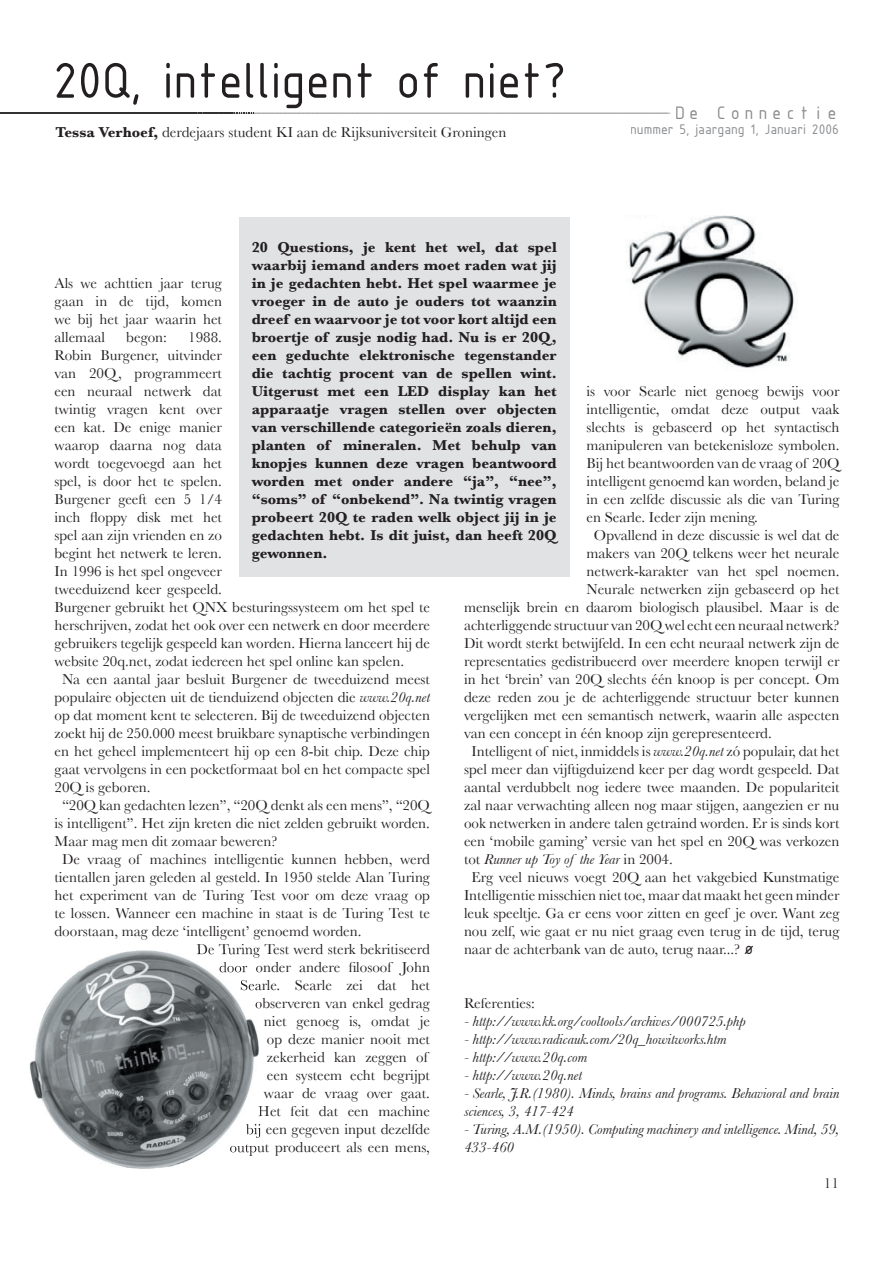
<style>
.page{position:relative;width:893px;height:1263px;background:#fff}
.page>*{position:absolute;margin:0;border:0;box-sizing:border-box;transform-origin:0 0}
.t1{font:54px "ISOCPEUR";color:#231f20}
.t2{font:19.5px "ISOCTEUR";color:#8a8c8f}
.t3{font:15px/18px "Baskerville";color:#231f20;text-align:justify}
.t4{font:700 15px/18px "Baskerville";color:#231f20;text-align:justify}
.t5{font:italic 15px/18px "Baskerville";color:#231f20}
.t6{font:15px "ISOCPEUR";color:#8a8c8f}
.s1{font-weight:700}
.s2{font-style:italic}
.s3{font-style:normal}
.s4{font-family:"ISOCPEUR";font-size:18px}
</style>
<div class="page">
<svg style="left:0;top:113px;width:671px;height:1px"></svg>
<div style="left:239px;top:217px;width:330px;height:359px;background:#e1e2e4"></div>
<img style="left:30px;top:950px;width:229px;height:219px">
<img style="left:189px;top:950px;width:70px;height:8px">
<img style="left:220px;top:962px;width:39px;height:14px">
<img style="left:241px;top:980px;width:18px;height:10px">
<img style="left:256px;top:998px;width:3px;height:14px">
<img style="left:246px;top:1124px;width:13px;height:14px">
<img style="left:230px;top:1142px;width:29px;height:14px">
<img style="left:629px;top:215px;width:165px;height:153px">
<h1 class="t1" style="left:53px;top:46px;width:515px">20Q, intelligent of niet?</h1>
<p class="t3" style="left:55px;top:123px;width:452px"><span class="s1">Tessa Verhoef,</span> derdejaars student KI aan de Rijksuniversiteit Groningen</p>
<h2 class="t2" style="left:673px;top:100px;width:167px">De Connectie</h2>
<p class="t6" style="left:630px;top:119px;width:210px">nummer 5, jaargang 1, Januari 2006</p>
<p class="t4" style="left:252px;top:238px;width:306px">20 Questions, je kent het wel, dat spel waarbij iemand anders moet raden wat jij in je gedachten hebt. Het spel waarmee je vroeger in de auto je ouders tot waanzin dreef en waarvoor je tot voor kort altijd een broertje of zusje nodig had. Nu is er 20Q, een geduchte elektronische tegenstander die tachtig procent van de spellen wint.<br>Uitgerust met een LED display kan het apparaatje vragen stellen over objecten van verschillende categorieën zoals dieren, planten of mineralen. Met behulp van knopjes kunnen deze vragen beantwoord worden met onder andere “ja”, “nee”, “soms” of “onbekend”. Na twintig vragen probeert 20Q te raden welk object jij in je gedachten hebt. Is dit juist, dan heeft 20Q gewonnen.</p>
<p class="t3" style="left:55px;top:274px;width:169px">Als we achttien jaar terug gaan in de tijd, komen we bij het jaar waarin het allemaal</p>
<p class="t3" style="left:126px;top:328px;width:42px">begon:</p>
<p class="t3" style="left:188px;top:328px;width:35px">1988.</p>
<p class="t3" style="left:55px;top:346px;width:169px">Robin Burgener, uitvinder</p>
<p class="t3" style="left:55px;top:364px;width:169px">van 20Q, programmeert</p>
<p class="t3" style="left:55px;top:382px;width:169px">een neuraal netwerk dat</p>
<p class="t3" style="left:55px;top:400px;width:169px">twintig vragen kent over</p>
<p class="t3" style="left:55px;top:418px;width:169px">een kat. De enige manier</p>
<p class="t3" style="left:55px;top:436px;width:169px">waarop daarna nog data</p>
<p class="t3" style="left:55px;top:454px;width:169px">wordt toegevoegd aan het</p>
<p class="t3" style="left:55px;top:472px;width:169px">spel, is door het te spelen.</p>
<p class="t3" style="left:55px;top:490px;width:169px">Burgener geeft een 5 1/4</p>
<p class="t3" style="left:55px;top:508px;width:169px">inch floppy disk met het</p>
<p class="t3" style="left:55px;top:526px;width:169px">spel aan zijn vrienden en zo</p>
<p class="t3" style="left:55px;top:544px;width:169px">begint het netwerk te leren.</p>
<p class="t3" style="left:55px;top:562px;width:169px">In 1996 is het spel ongeveer</p>
<p class="t3" style="left:55px;top:580px;width:169px">tweeduizend keer gespeeld.</p>
<p class="t3" style="left:55px;top:598px;width:377px">Burgener gebruikt het QNX besturingssysteem om het spel te</p>
<p class="t3" style="left:55px;top:616px;width:377px">herschrijven, zodat het ook over een netwerk en door meerdere</p>
<p class="t3" style="left:55px;top:634px;width:377px">gebruikers tegelijk gespeeld kan worden. Hierna lanceert hij de</p>
<p class="t3" style="left:55px;top:652px;width:351px">website 20q.net, zodat iedereen het spel online kan spelen.</p>
<p class="t3" style="left:62px;top:670px;width:369px">Na een aantal jaar besluit Burgener de tweeduizend meest</p>
<p class="t3" style="left:55px;top:688px;width:377px">populaire objecten uit de tienduizend objecten die <span class="s2">www.20q.net</span></p>
<p class="t3" style="left:55px;top:706px;width:377px">op dat moment kent te selecteren. Bij de tweeduizend objecten</p>
<p class="t3" style="left:55px;top:724px;width:377px">zoekt hij de 250.000 meest bruikbare synaptische verbindingen</p>
<p class="t3" style="left:55px;top:742px;width:377px">en het geheel implementeert hij op een 8-bit chip. Deze chip</p>
<p class="t3" style="left:55px;top:760px;width:377px">gaat vervolgens in een pocketformaat bol en het compacte spel</p>
<p class="t3" style="left:55px;top:778px;width:98px">20Q is geboren.</p>
<p class="t3" style="left:62px;top:796px;width:369px">“20Q kan gedachten lezen”, “20Q denkt als een mens”, “20Q</p>
<p class="t3" style="left:55px;top:814px;width:377px">is intelligent”. Het zijn kreten die niet zelden gebruikt worden.</p>
<p class="t3" style="left:55px;top:832px;width:224px">Maar mag men dit zomaar beweren?</p>
<p class="t3" style="left:62px;top:850px;width:369px">De vraag of machines intelligentie kunnen hebben, werd</p>
<p class="t3" style="left:55px;top:868px;width:377px">tientallen jaren geleden al gesteld. In 1950 stelde Alan Turing</p>
<p class="t3" style="left:55px;top:886px;width:377px">het experiment van de Turing Test voor om deze vraag op</p>
<p class="t3" style="left:55px;top:904px;width:377px">te lossen. Wanneer een machine in staat is de Turing Test te</p>
<p class="t3" style="left:55px;top:922px;width:309px">doorstaan, mag deze ‘intelligent’ genoemd worden.</p>
<p class="t3" style="left:196px;top:940px;width:235px">De Turing Test werd sterk bekritiseerd</p>
<p class="t3" style="left:219px;top:958px;width:212px">door onder andere filosoof John</p>
<p class="t3" style="left:240px;top:976px;width:191px">Searle. Searle zei dat het</p>
<p class="t3" style="left:255px;top:994px;width:177px">observeren van enkel gedrag</p>
<p class="t3" style="left:264px;top:1012px;width:167px">niet genoeg is, omdat je</p>
<p class="t3" style="left:267px;top:1030px;width:165px">op deze manier nooit met</p>
<p class="t3" style="left:267px;top:1048px;width:162px">zekerheid kan zeggen of</p>
<p class="t3" style="left:267px;top:1066px;width:164px">een systeem echt begrijpt</p>
<p class="t3" style="left:264px;top:1084px;width:167px">waar de vraag over gaat.</p>
<p class="t3" style="left:258px;top:1102px;width:173px">Het feit dat een machine</p>
<p class="t3" style="left:246px;top:1120px;width:186px">bij een gegeven input dezelfde</p>
<p class="t3" style="left:229px;top:1138px;width:202px">output produceert als een mens,</p>
<p class="t3" style="left:586px;top:382px;width:254px">is voor Searle niet genoeg bewijs voor</p>
<p class="t3" style="left:586px;top:400px;width:254px">intelligentie, omdat deze output vaak</p>
<p class="t3" style="left:586px;top:418px;width:254px">slechts is gebaseerd op het syntactisch</p>
<p class="t3" style="left:586px;top:436px;width:254px">manipuleren van betekenisloze symbolen.</p>
<p class="t3" style="left:586px;top:454px;width:254px">Bij het beantwoorden van de vraag of 20Q</p>
<p class="t3" style="left:586px;top:472px;width:255px">intelligent genoemd kan worden, beland je</p>
<p class="t3" style="left:586px;top:490px;width:254px">in een zelfde discussie als die van Turing</p>
<p class="t3" style="left:586px;top:508px;width:173px">en Searle. Ieder zijn mening.</p>
<p class="t3" style="left:594px;top:526px;width:247px">Opvallend in deze discussie is wel dat de</p>
<p class="t3" style="left:586px;top:544px;width:254px">makers van 20Q telkens weer het neurale</p>
<p class="t3" style="left:586px;top:562px;width:254px">netwerk-karakter van het spel noemen.</p>
<p class="t3" style="left:586px;top:580px;width:255px">Neurale netwerken zijn gebaseerd op het</p>
<p class="t3" style="left:464px;top:598px;width:377px">menselijk brein en daarom biologisch plausibel. Maar is de</p>
<p class="t3" style="left:464px;top:616px;width:377px">achterliggende structuur van 20Q wel echt een neuraal netwerk?</p>
<p class="t3" style="left:464px;top:634px;width:377px">Dit wordt sterkt betwijfeld. In een echt neuraal netwerk zijn de</p>
<p class="t3" style="left:464px;top:652px;width:377px">representaties gedistribueerd over meerdere knopen terwijl er</p>
<p class="t3" style="left:464px;top:670px;width:377px">in het ‘brein’ van 20Q slechts één knoop is per concept. Om</p>
<p class="t3" style="left:464px;top:688px;width:377px">deze reden zou je de achterliggende structuur beter kunnen</p>
<p class="t3" style="left:464px;top:706px;width:377px">vergelijken met een semantisch netwerk, waarin alle aspecten</p>
<p class="t3" style="left:464px;top:724px;width:309px">van een concept in één knoop zijn gerepresenteerd.</p>
<p class="t3" style="left:471px;top:742px;width:369px">Intelligent of niet, inmiddels is <span class="s2">www.20q.net</span> zó populair, dat het</p>
<p class="t3" style="left:464px;top:760px;width:377px">spel meer dan vijftigduizend keer per dag wordt gespeeld. Dat</p>
<p class="t3" style="left:464px;top:778px;width:377px">aantal verdubbelt nog iedere twee maanden. De populariteit</p>
<p class="t3" style="left:464px;top:796px;width:377px">zal naar verwachting alleen nog maar stijgen, aangezien er nu</p>
<p class="t3" style="left:464px;top:814px;width:377px">ook netwerken in andere talen getraind worden. Er is sinds kort</p>
<p class="t3" style="left:464px;top:832px;width:377px">een ‘mobile gaming’ versie van het spel en 20Q was verkozen</p>
<p class="t5" style="left:464px;top:850px;width:210px"><span class="s3">tot</span> Runner up Toy of the Year <span class="s3">in 2004.</span></p>
<p class="t3" style="left:471px;top:868px;width:369px">Erg veel nieuws voegt 20Q aan het vakgebied Kunstmatige</p>
<p class="t3" style="left:464px;top:886px;width:377px">Intelligentie misschien niet toe, maar dat maakt het geen minder</p>
<p class="t3" style="left:464px;top:904px;width:377px">leuk speeltje. Ga er eens voor zitten en geef je over. Want zeg</p>
<p class="t3" style="left:464px;top:922px;width:377px">nou zelf, wie gaat er nu niet graag even terug in de tijd, terug</p>
<p class="t3" style="left:464px;top:940px;width:292px">naar de achterbank van de auto, terug naar...? <span class="s4">ø</span></p>
<p class="t3" style="left:464px;top:994px;width:72px">Referenties:</p>
<p class="t5" style="left:464px;top:1012px;width:283px">- http://www.kk.org/cooltools/archives/000725.php</p>
<p class="t5" style="left:464px;top:1030px;width:264px">- http://www.radicauk.com/20q_howitworks.htm</p>
<p class="t5" style="left:464px;top:1048px;width:125px">- http://www.20q.com</p>
<p class="t5" style="left:464px;top:1066px;width:119px">- http://www.20q.net</p>
<p class="t5" style="left:464px;top:1084px;width:377px">- Searle, J.R.(1980). Minds, brains and programs. Behavioral and brain sciences, 3, 417-424</p>
<p class="t5" style="left:464px;top:1120px;width:377px">- Turing, A.M.(1950). Computing machinery and intelligence. Mind, 59,<br>433-460</p>
<p class="t3" style="left:824px;top:1174px;width:16px">11</p>
</div>
